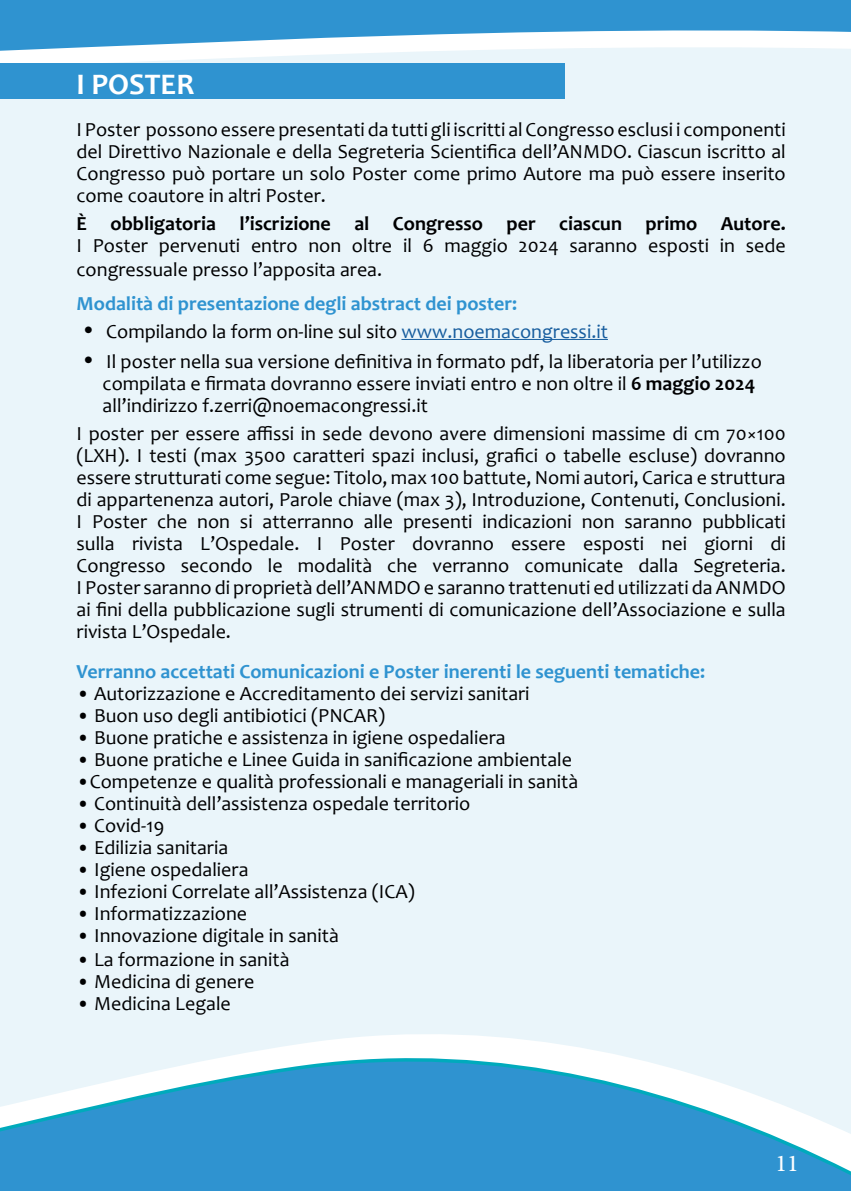
<style>
.page{position:relative;width:851px;height:1191px;background:#fff}
.page>*{position:absolute;margin:0;border:0;box-sizing:border-box;transform-origin:0 0}
.t1{font:700 30px "Candara";color:#fff}
.t2{font:500 24px "Minion Pro";color:#fff}
.t3{font:20px/22px "Candara";color:#000001;text-align:justify}
.t4{font:700 20px "Candara";color:#2f93d0}
.t5{font:700 20px "Candara";color:#000001}
.s1{font-family:"Futura PT";font-size:24px}
.s2{color:#175d9e}
.s3{font-weight:700}
</style>
<div class="page">
<div style="left:0;top:0;width:850px;height:1191px;background:#eaf5fa"></div>
<svg style="left:0;top:1034px;width:850px;height:157px;fill:#2f93d0"></svg>
<svg style="left:0;top:0;width:850px;height:99px"></svg>
<div style="left:0;top:64px;width:564px;height:35px;background:#2f93d0"></div>
<hr style="left:401px;top:339px;width:207px;height:1px;background:#175d9e">
<h1 class="t1" style="left:77px;top:65px;width:119px">I POSTER</h1>
<p class="t3" style="left:77px;top:118px;width:710px">I Poster possono essere presentati da tutti gli iscritti al Congresso esclusi i componenti del Direttivo Nazionale e della Segreteria Scientifica dell’ANMDO. Ciascun iscritto al Congresso può portare un solo Poster come primo Autore ma può essere inserito come coautore in altri Poster.</p>
<p class="t5" style="left:77px;top:211px;width:710px">È obbligatoria l’iscrizione al Congresso per ciascun primo Autore.</p>
<p class="t3" style="left:77px;top:233px;width:710px;line-height:24px">I Poster pervenuti entro non oltre il 6 maggio 2024 saranno esposti in sede congressuale presso l’apposita area.</p>
<p class="t4" style="left:77px;top:291px;width:442px">Modalità di presentazione degli abstract dei poster:</p>
<p class="t3" style="left:77px;top:320px;width:533px"><span class="s1">•</span> Compilando la form on-line sul sito <span class="s2">www.noemacongressi.it</span></p>
<p class="t3" style="left:103px;top:350px;width:660px;text-align:left;text-indent:-26px"><span class="s1">•</span> Il poster nella sua versione definitiva in formato pdf, la liberatoria per l’utilizzo compilata e firmata dovranno essere inviati entro e non oltre il <span class="s3">6 maggio 2024 </span>all’indirizzo f.zerri@noemacongressi.it</p>
<p class="t3" style="left:77px;top:422px;width:710px">I poster per essere affissi in sede devono avere dimensioni massime di cm 70×100 (LXH). I testi (max 3500 caratteri spazi inclusi, grafici o tabelle escluse) dovranno essere strutturati come segue: Titolo, max 100 battute, Nomi autori, Carica e struttura di appartenenza autori, Parole chiave (max 3), Introduzione, Contenuti, Conclusioni.<br>I Poster che non si atterranno alle presenti indicazioni non saranno pubblicati sulla rivista L’Ospedale. I Poster dovranno essere esposti nei giorni di Congresso secondo le modalità che verranno comunicate dalla Segreteria.<br>I Poster saranno di proprietà dell’ANMDO e saranno trattenuti ed utilizzati da ANMDO ai fini della pubblicazione sugli strumenti di comunicazione dell’Associazione e sulla rivista L’Ospedale.</p>
<p class="t4" style="left:77px;top:659px;width:630px">Verranno accettati Comunicazioni e Poster inerenti le seguenti tematiche:</p>
<p class="t3" style="left:77px;top:682px;width:454px">• Autorizzazione e Accreditamento dei servizi sanitari</p>
<p class="t3" style="left:77px;top:704px;width:310px">• Buon uso degli antibiotici (PNCAR)</p>
<p class="t3" style="left:77px;top:726px;width:430px">• Buone pratiche e assistenza in igiene ospedaliera</p>
<p class="t3" style="left:77px;top:748px;width:497px">• Buone pratiche e Linee Guida in sanificazione ambientale</p>
<p class="t3" style="left:77px;top:770px;width:503px">•Competenze e qualità professionali e manageriali in sanità</p>
<p class="t3" style="left:77px;top:792px;width:395px">• Continuità dell’assistenza ospedale territorio</p>
<p class="t3" style="left:77px;top:814px;width:89px">• Covid-19</p>
<p class="t3" style="left:77px;top:836px;width:153px">• Edilizia sanitaria</p>
<p class="t3" style="left:77px;top:858px;width:173px">• Igiene ospedaliera</p>
<p class="t3" style="left:77px;top:880px;width:340px">• Infezioni Correlate all’Assistenza (ICA)</p>
<p class="t3" style="left:77px;top:902px;width:172px">• Informatizzazione</p>
<p class="t3" style="left:77px;top:924px;width:264px">• Innovazione digitale in sanità</p>
<p class="t3" style="left:77px;top:948px;width:214px">• La formazione in sanità</p>
<p class="t3" style="left:77px;top:970px;width:179px">• Medicina di genere</p>
<p class="t3" style="left:77px;top:992px;width:156px">• Medicina Legale</p>
<p class="t2" style="left:775px;top:1147px;width:25px">11</p>
</div>
